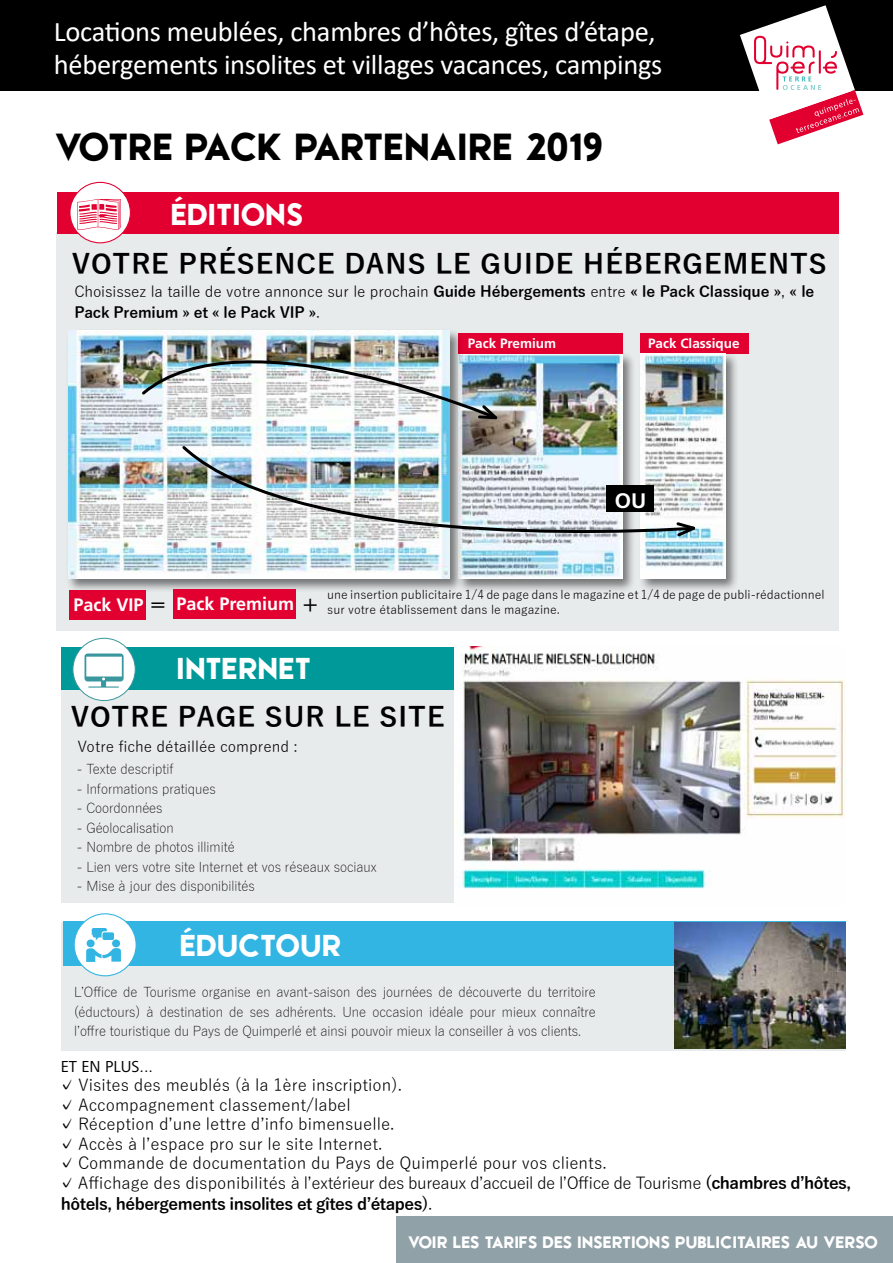
<style>
.page{position:relative;width:893px;height:1263px;background:#fff}
.page>*{position:absolute;margin:0;border:0;box-sizing:border-box;transform-origin:0 0}
.t1{font:900 37.5px "Zeronero";color:#000}
.t2{font:900 30px "Zeronero";color:#fff}
.t3{font:28.5px/33px "Calibri";letter-spacing:-.01em;color:#fff}
.t4{font:700 27px "Yu Gothic";letter-spacing:.04em;color:#000}
.t5{font:700 21px "Frutiger LT Std";color:#fff}
.t6{font:700 18px "Frutiger LT Std";color:#fff}
.t7{font:16.5px "Yu Gothic";color:#000}
.t8{font:16.5px/21px "Yu Gothic";letter-spacing:-.03em;color:#000}
.t9{font:900 16.5px "Zeronero";color:#fff}
.t10{font:16.5px "Frutiger Next LT";color:#000}
.t11{font:700 15px/21px "Yu Gothic";color:#000}
.t12{font:15px "Yu Gothic";color:#000}
.t13{font:300 13.5px/19.5px "Yu Gothic";color:#000;text-align:justify}
.t14{font:700 13.5px "Frutiger LT Std";color:#fff}
.t15{font:12px/15px "Yu Gothic";color:#000}
.s1{font-weight:400}
.s2{font-family:"Times New Roman";font-size:24px;color:#000}
.s3{font-weight:700}
</style>
<div class="page">
<div style="left:396px;top:1216px;width:497px;height:47px;background:#91a1a8"></div>
<div style="left:57px;top:233px;width:782px;height:398px;background:#e8ebec"></div>
<div style="left:0;top:0;width:893px;height:90px;background:#000"></div>
<svg style="left:740px;top:5px;width:123px;height:139px"></svg>
<div style="left:57px;top:192px;width:782px;height:42px;background:#e20030"></div>
<div style="left:70px;top:182px;width:60px;height:61px;background:#fff;border-radius:50%"></div>
<div style="left:69px;top:182px;width:62px;height:61px;border:1px solid #e20030;border-radius:50%"></div>
<svg style="left:77px;top:199px;width:45px;height:31px"></svg>
<div style="left:456px;top:351px;width:180px;height:242px;background:#000;opacity:.5"></div>
<img style="left:463px;top:353px;width:159px;height:226px">
<div style="left:458px;top:333px;width:164px;height:20px;background:#e20030"></div>
<div style="left:640px;top:333px;width:109px;height:21px;background:#e20030"></div>
<div style="left:61px;top:649px;width:783px;height:254px;background:#e8ebec"></div>
<div style="left:61px;top:647px;width:783px;height:42px;background:#099"></div>
<div style="left:73px;top:638px;width:62px;height:62px;background:#fff;border-radius:50%"></div>
<div style="left:73px;top:638px;width:63px;height:63px;border:1px solid #3a979e;border-radius:50%"></div>
<svg style="left:85px;top:653px;width:39px;height:35px"></svg>
<img style="left:455px;top:647px;width:391px;height:256px">
<div style="left:638px;top:351px;width:101px;height:242px;background:#000;opacity:.5"></div>
<img style="left:640px;top:353px;width:85px;height:226px">
<div style="left:65px;top:328px;width:398px;height:265px;background:#000;opacity:.5"></div>
<img style="left:68px;top:331px;width:382px;height:248px">
<img style="left:139px;top:328px;width:365px;height:93px">
<img style="left:180px;top:443px;width:517px;height:113px">
<svg style="left:674px;top:520px;width:28px;height:19px"></svg>
<div style="left:61px;top:922px;width:785px;height:128px;background:#e8ebec"></div>
<div style="left:63px;top:921px;width:783px;height:44px;background:#33b5e3"></div>
<div style="left:74px;top:914px;width:62px;height:62px;background:#fff;border-radius:50%"></div>
<div style="left:74px;top:913px;width:63px;height:63px;border:1px solid #33b5e3;border-radius:50%"></div>
<div style="left:87px;top:939px;width:8px;height:8px;background:#33b5e3;border-radius:50%"></div>
<div style="left:112px;top:939px;width:8px;height:8px;background:#33b5e3;border-radius:50%"></div>
<svg style="left:86px;top:948px;width:35px;height:14px"></svg>
<div style="left:102px;top:932px;width:12px;height:8px;background:#33b5e3;border-radius:2px"></div>
<svg style="left:91px;top:928px;width:16px;height:12px"></svg>
<img style="left:674px;top:922px;width:172px;height:126px">
<div style="left:69px;top:590px;width:77px;height:29px;background:#e20030"></div>
<div style="left:173px;top:590px;width:123px;height:29px;background:#e20030"></div>
<h3 class="t3" style="left:54px;top:14px;width:610px">Locations meublées, chambres d’hôtes, gîtes d’étape, hébergements insolites et villages vacances, campings</h3>
<h1 class="t1" style="left:54px;top:124px;width:551px">VOTRE PACK PARTENAIRE 2019</h1>
<h2 class="t2" style="left:171px;top:195px;width:134px">ÉDITIONS</h2>
<h3 class="t4" style="left:72px;top:249px;width:756px">Votre présence dans le guide hébergements</h3>
<p class="t11" style="left:74px;top:282px;width:741px"><span class="s1">Choisissez la taille de votre annonce sur le prochain</span> Guide Hébergements <span class="s1">entre</span> « le Pack Classique »<span class="s1">,</span> « le<br>Pack Premium » et « le Pack VIP »<span class="s1">.</span></p>
<p class="t14" style="left:468px;top:335px;width:90px">Pack Premium</p>
<p class="t14" style="left:648px;top:335px;width:93px">Pack Classique</p>
<h3 class="t5" style="left:615px;top:488px;width:33px">ou</h3>
<h3 class="t6" style="left:73px;top:593px;width:245px">Pack VIP <span class="s2">=</span> Pack Premium <span class="s2">+</span></h3>
<p class="t15" style="left:327px;top:586px;width:499px">une insertion publicitaire 1/4 de page dans le magazine et 1/4 de page de publi-rédactionnel sur votre établissement dans le magazine.</p>
<h2 class="t2" style="left:177px;top:650px;width:136px">INTERNET</h2>
<h3 class="t4" style="left:71px;top:702px;width:375px">Votre page sur le site</h3>
<p class="t13" style="left:77px;top:758px;width:98px">- Texte descriptif</p>
<p class="t13" style="left:77px;top:777px;width:140px">- Informations pratiques</p>
<p class="t13" style="left:77px;top:797px;width:87px">- Coordonnées</p>
<p class="t13" style="left:77px;top:816px;width:99px">- Géolocalisation</p>
<p class="t13" style="left:77px;top:836px;width:159px">- Nombre de photos illimité</p>
<p class="t13" style="left:77px;top:855px;width:301px">- Lien vers votre site Internet et vos réseaux sociaux</p>
<p class="t13" style="left:77px;top:875px;width:180px">- Mise à jour des disponibilités</p>
<p class="t12" style="left:78px;top:733px;width:222px">Votre fiche détaillée comprend :</p>
<h2 class="t2" style="left:180px;top:927px;width:38px">ÉDUCTOUR</h2>
<p class="t13" style="left:74px;top:981px;width:523px">L’Office de Tourisme organise en avant-saison des journées de découverte du territoire (éductours) à destination de ses adhérents. Une occasion idéale pour mieux connaître l’offre touristique du Pays de Quimperlé et ainsi pouvoir mieux la conseiller à vos clients.</p>
<p class="t10" style="left:61px;top:1057px;width:94px">ET EN PLUS...</p>
<p class="t7" style="left:59px;top:1070px;width:344px">✓ Visites des meublés (à la 1ère inscription).</p>
<p class="t7" style="left:59px;top:1089px;width:293px">✓ Accompagnement classement/label</p>
<p class="t7" style="left:59px;top:1109px;width:337px">✓ Réception d’une lettre d’info bimensuelle.</p>
<p class="t7" style="left:59px;top:1128px;width:325px">✓ Accès à l’espace pro sur le site Internet.</p>
<p class="t7" style="left:59px;top:1148px;width:549px">✓ Commande de documentation du Pays de Quimperlé pour vos clients.</p>
<p class="t8" style="left:59px;top:1170px;width:793px">✓ Affichage des disponibilités à l’extérieur des bureaux d’accueil de l’Office de Tourisme <span class="s3">(chambres d’hôtes, hôtels, hébergements insolites et gîtes d’étapes)</span>.</p>
<p class="t9" style="left:408px;top:1231px;width:87px">VOIR LES TARI</p>
<p class="t9" style="left:519px;top:1231px;width:35px">FS DES</p>
<p class="t9" style="left:577px;top:1231px;width:302px">INSERTIONS PUBLICITAIRES AU VERSO</p>
</div>
